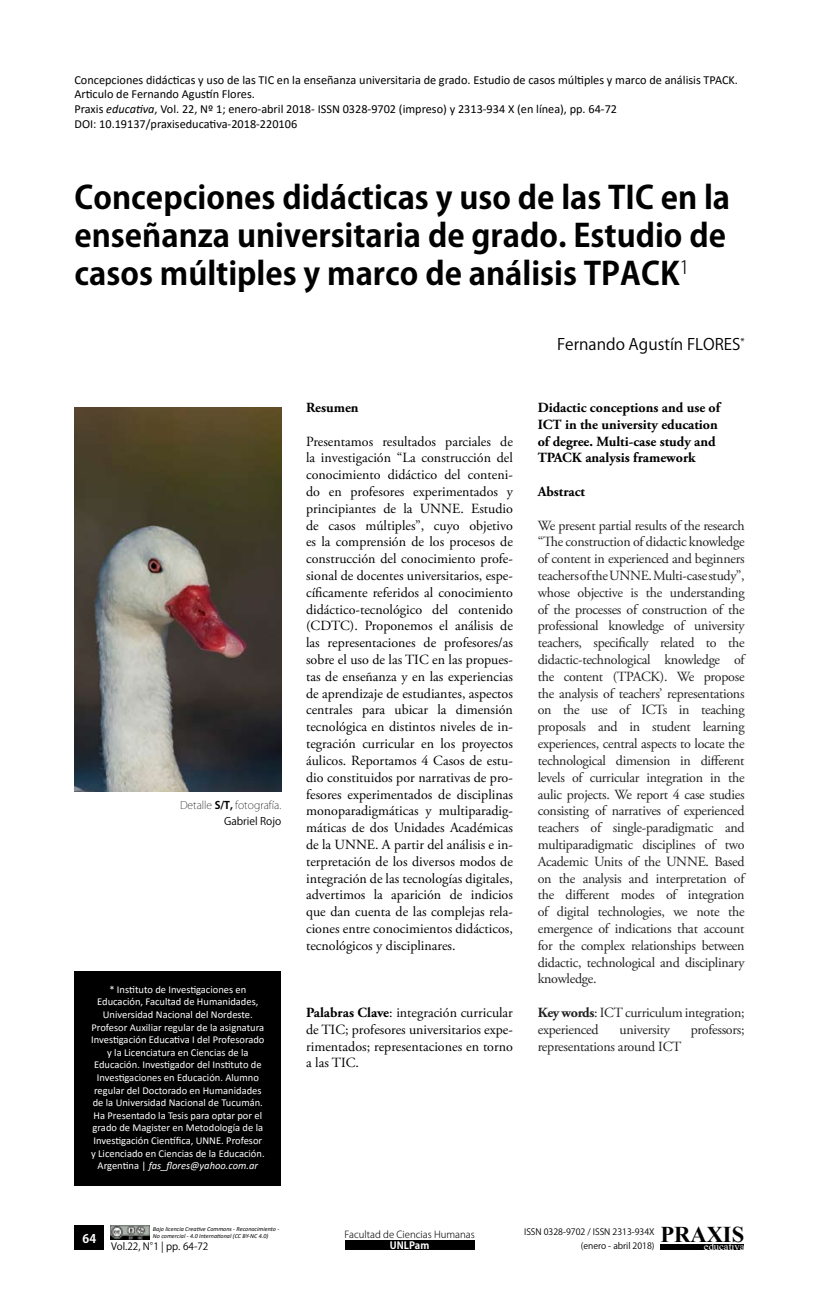
<style>
.page{position:relative;width:829px;height:1290px;background:#fff}
.page>*{position:absolute;margin:0;border:0;box-sizing:border-box;transform-origin:0 0}
.t1{font:700 31.5px/37.8px "Koz Go Std";color:#000}
.t2{font:700 22.57px "Times New Roman";color:#000}
.t3{font:15.75px "Koz Go Std";color:#000}
.t4{font:14px/16.8px "Adobe Garamond Pro";color:#000;text-align:justify}
.t5{font:14px/16.8px "Adobe Garamond Pro";letter-spacing:-.02em;color:#212121;text-align:justify}
.t6{font:700 14px/16.8px "Adobe Garamond Pro";color:#000}
.t7{font:12.25px/14.7px "Calibri";color:#000}
.t8{font:700 11.9px "Koz Go Std";color:#fff}
.t9{font:10.67px "Times New Roman";color:#fff}
.t10{font:10.5px/12.6px "Calibri";color:#fff;text-align:center}
.t11{font:200 10.5px/15px "Koz Go Std";color:#000;text-align:right}
.t12{font:9.97px "Koz Go Pro";color:#000}
.t13{font:700 9.97px "Koz Go Pro";color:#fff}
.t14{font:300 9.62px "Koz Go Pro";color:#000}
.t15{font:8.75px/14px "Koz Go Pro";color:#000;text-align:right}
.t16{font:italic 6.12px/7px "Calibri";color:#000}
.s1{font-style:italic}
.s2{font-weight:700}
.s3{font-weight:400}
</style>
<div class="page">
<div style="left:660px;top:1244px;width:84px;height:6px;background:#000"></div>
<div style="left:345px;top:1240px;width:129px;height:10px;background:#000"></div>
<div style="left:74px;top:1225px;width:30px;height:25px;background:#000"></div>
<img style="left:110px;top:1225px;width:40px;height:14px">
<div style="left:74px;top:971px;width:207px;height:215px;background:#000"></div>
<img style="left:74px;top:407px;width:207px;height:384px">
<p class="t7" style="left:74px;top:72px;width:665px">Concepciones didácticas y uso de las TIC en la enseñanza universitaria de grado. Estudio de casos múltiples y marco de análisis TPACK.<br>Articulo de Fernando Agustín Flores.<br>Praxis <span class="s1">educativa</span>, Vol. 22, Nº 1; enero-abril 2018- ISSN 0328-9702 (impreso) y 2313-934 X (en línea), pp. 64-72<br>DOI: 10.19137/praxiseducativa-2018-220106</p>
<h1 class="t1" style="left:74px;top:180px;width:657px">Concepciones didácticas y uso de las TIC en la enseñanza universitaria de grado. Estudio de casos múltiples y marco de análisis TPACK<sup>1</sup></h1>
<p class="t11" style="left:180px;top:798px;width:103px">Detalle <span class="s2">S/T,</span> fotografía.<br><span class="s3">Gabriel Rojo</span></p>
<p class="t10" style="left:91px;top:982px;width:175px">* Instituto de Investigaciones en Educación, Facultad de Humanidades, Universidad Nacional del Nordeste.<br>Profesor Auxiliar regular de la asignatura Investigación Educativa I del Profesorado y la Licenciatura en Ciencias de la Educación. Investigador del Instituto de Investigaciones en Educación. Alumno regular del Doctorado en Humanidades de la Universidad Nacional de Tucumán.<br>Ha Presentado la Tesis para optar por el grado de Magister en Metodología de la Investigación Científica, UNNE. Profesor y Licenciado en Ciencias de la Educación.<br>Argentina | <span class="s1">fas_flores@yahoo.com.ar</span></p>
<p class="t6" style="left:306px;top:399px;width:54px">Resumen</p>
<p class="t4" style="left:306px;top:433px;width:208px">Presentamos resultados parciales de la investigación “La construcción del conocimiento didáctico del conteni&shy;do en profesores experimentados y principiantes de la UNNE. Estudio de casos múltiples”, cuyo objetivo es la comprensión de los procesos de construcción del conocimiento profe&shy;sional de docentes universitarios, espe&shy;cíficamente referidos al conocimiento didáctico-tecnológico del contenido (CDTC). Proponemos el análisis de las representaciones de profesores/as sobre el uso de las TIC en las propues&shy;tas de enseñanza y en las experiencias de aprendizaje de estudiantes, aspectos centrales para ubicar la dimensión tecnológica en distintos niveles de in&shy;tegración curricular en los proyectos áulicos. Reportamos 4 Casos de estu&shy;dio constituidos por narrativas de pro&shy;fesores experimentados de disciplinas monoparadigmáticas y multiparadig&shy;máticas de dos Unidades Académicas de la UNNE. A partir del análisis e in&shy;terpretación de los diversos modos de integración de las tecnologías digitales, advertimos la aparición de indicios que dan cuenta de las complejas rela&shy;ciones entre conocimientos didácticos, tecnológicos y disciplinares.</p>
<p class="t4" style="left:306px;top:1004px;width:208px"><span class="s2">Palabras Clave</span>: integración curricular de TIC; profesores universitarios expe&shy;rimentados; representaciones en torno a las TIC.</p>
<p class="t3" style="left:557px;top:334px;width:189px">Fernando Agustín Flores<sup>*</sup></p>
<p class="t6" style="left:537px;top:399px;width:184px">Didactic conceptions and use of<br>ICT in the university education of degree. Multi-case study and<br>TPACK analysis framework</p>
<p class="t6" style="left:537px;top:483px;width:49px">Abstract</p>
<p class="t5" style="left:537px;top:517px;width:208px">We present partial results of the research “The construction of didactic knowledge of content in experienced and beginners teachers of the UNNE. Multi-case study”, whose objective is the understanding of the processes of construction of the professional knowledge of university teachers, specifically related to the didactic-technological knowledge of the content (TPACK). We propose the analysis of teachers’ representations on the use of ICTs in teaching proposals and in student learning experiences, central aspects to locate the technological dimension in different levels of curricular integration in the aulic projects. We report 4 case studies consisting of narratives of experienced teachers of single-paradigmatic and multiparadigmatic disciplines of two Academic Units of the UNNE. Based on the analysis and interpretation of the different modes of integration of digital technologies, we note the emergence of indications that account for the complex relationships between didactic, technological and disciplinary knowledge.</p>
<p class="t5" style="left:537px;top:1004px;width:208px"><span class="s2">Key words</span>: ICT curriculum integration; experienced</p>
<p class="t5" style="left:619px;top:1021px;width:52px">university</p>
<p class="t5" style="left:690px;top:1021px;width:55px">professors;</p>
<p class="t5" style="left:537px;top:1038px;width:145px">representations around ICT</p>
<h2 class="t2" style="left:660px;top:1218px;width:85px">PRAXIS</h2>
<p class="t16" style="left:153px;top:1225px;width:128px">Bajo licencia Creative Commons - Reconocimiento -<br>No comercial - 4.0 International (CC BY-NC 4.0)</p>
<p class="t12" style="left:111px;top:1240px;width:99px">Vol.22, N°1 | pp. 64-72</p>
<p class="t8" style="left:82px;top:1230px;width:15px">64</p>
<p class="t15" style="left:524px;top:1225px;width:132px">ISSN 0328-9702 / ISSN 2313-934X (enero - abril 2018)</p>
<p class="t14" style="left:344px;top:1228px;width:132px">Facultad de Ciencias Humanas</p>
<p class="t13" style="left:390px;top:1239px;width:41px">UNLPam</p>
<p class="t9" style="left:703px;top:1239px;width:42px">educativa</p>
</div>
